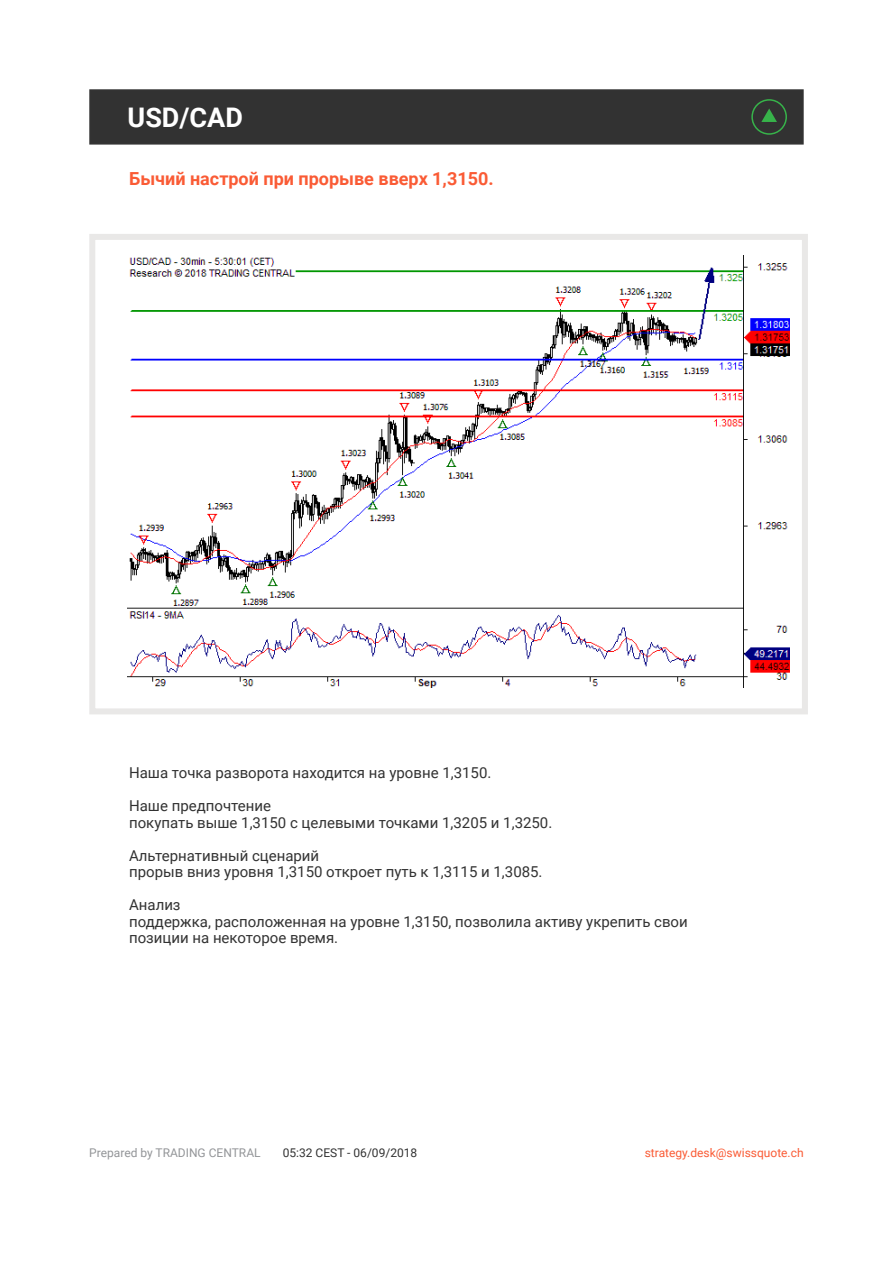
<style>
.page{position:relative;width:893px;height:1263px;background:#fff}
.page>*{position:absolute;margin:0;border:0;box-sizing:border-box;transform-origin:0 0}
.t1{font:700 27px "Roboto";color:#fff}
.t2{font:700 18px "Roboto";color:#fa5b35}
.t3{font:15px/16.5px "Roboto";color:#323232}
.t4{font:12px "Roboto";color:#fa5b35}
.t5{font:12px "Roboto";color:#939598}
.t6{font:12px "Roboto";color:#323232}
</style>
<div class="page">
<div style="left:89px;top:234px;width:719px;height:480px;border:6px solid #e9e8e7"></div>
<div style="left:89px;top:89px;width:715px;height:56px;background:#323232;border:2px solid #323232"></div>
<img style="left:128px;top:255px;width:661px;height:432px">
<svg style="left:751px;top:99px;width:36px;height:36px"></svg>
<h1 class="t1" style="left:128px;top:98px;width:117px">USD/CAD</h1>
<p class="t2" style="left:129px;top:166px;width:366px">Бычий настрой при прорыве вверх 1,3150.</p>
<p class="t3" style="left:129px;top:764px;width:364px">Наша точка разворота находится на уровне 1,3150.</p>
<p class="t3" style="left:129px;top:797px;width:425px">Наше предпочтение<br>покупать выше 1,3150 с целевыми точками 1,3205 и 1,3250.</p>
<p class="t3" style="left:129px;top:846px;width:415px">Альтернативный сценарий<br>прорыв вниз уровня 1,3150 откроет путь к 1,3115 и 1,3085.</p>
<p class="t3" style="left:129px;top:896px;width:560px">Анализ<br>поддержка, расположенная на уровне 1,3150, позволила активу укрепить свои позиции на некоторое время.</p>
<p class="t5" style="left:89px;top:1144px;width:173px">Prepared by TRADING CENTRAL</p>
<p class="t6" style="left:283px;top:1144px;width:136px">05:32 CEST - 06/09/2018</p>
<p class="t4" style="left:645px;top:1144px;width:160px">strategy.desk@swissquote.ch</p>
</div>
